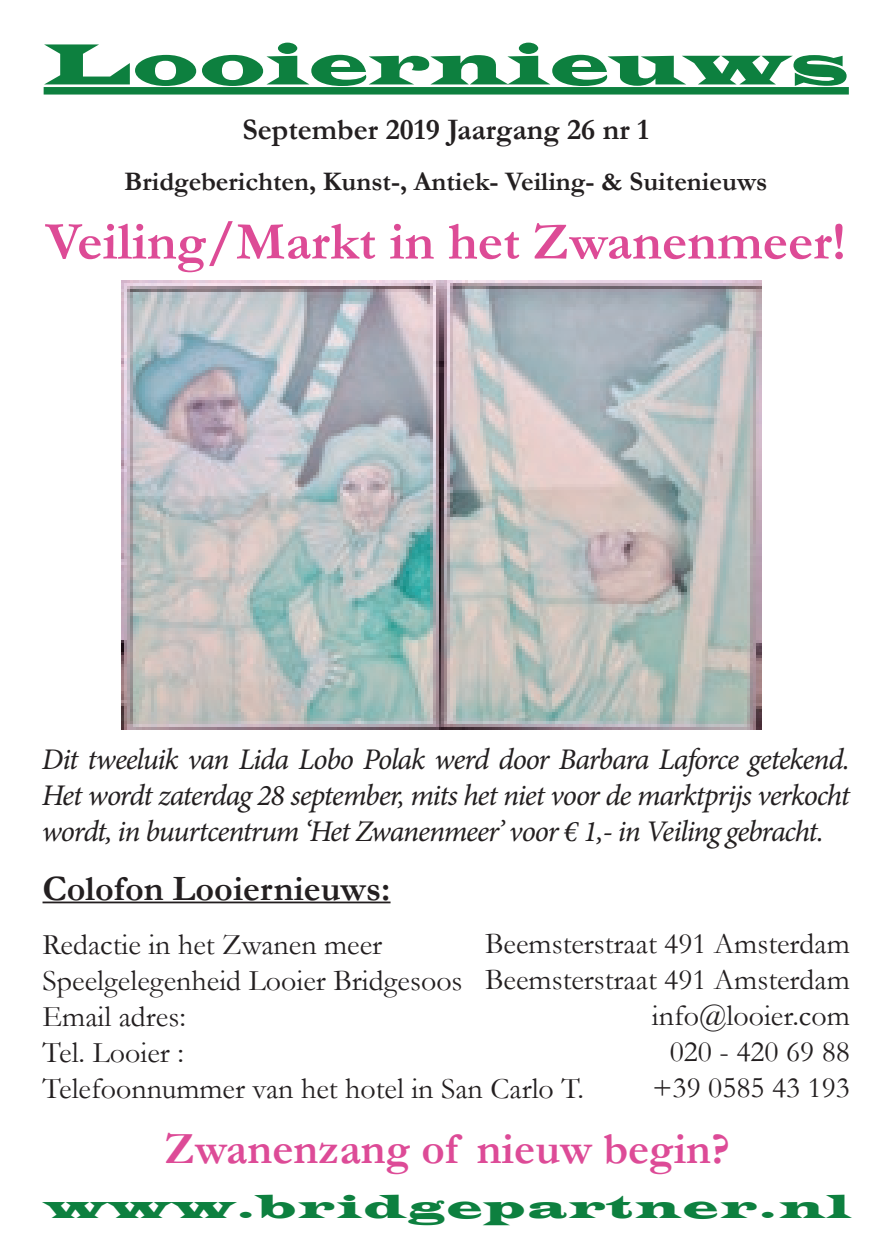
<style>
.page{position:relative;width:893px;height:1259px;background:#fff}
.page>*{position:absolute;margin:0;border:0;box-sizing:border-box;transform-origin:0 0}
.t1{font:60px "Latin Wide";letter-spacing:.03em;color:#0d803f;scale:1.1 1}
.t2{font:700 54px "Garamond";color:#dd4b96}
.t3{font:700 45px "Garamond";color:#dd4b97}
.t4{font:700 36px "Garamond";color:#231f20}
.t5{font:33px "Latin Wide";letter-spacing:.07em;color:#0d803f;scale:1.2 1}
.t6{font:30px/36px "Garamond";color:#231f20}
.t7{font:italic 30px/36px "Minion Pro";letter-spacing:-.04em;color:#231f20;text-align:justify}
.t8{font:700 30px "Garamond";color:#231f20}
.t9{font:700 27px "Garamond";color:#231f20}
</style>
<div class="page">
<div style="left:44px;top:87px;width:805px;height:8px;background:#0d803f"></div>
<hr style="left:43px;top:901px;width:348px;height:2px;background:#231f20">
<img style="left:121px;top:281px;width:641px;height:448px">
<h1 class="t1" style="left:44px;top:27px;width:734px">Looiernieuws</h1>
<p class="t8" style="left:243px;top:111px;width:408px">September 2019 Jaargang 26 nr 1</p>
<p class="t9" style="left:124px;top:165px;width:645px">Bridgeberichten, Kunst-, Antiek- Veiling- &amp; Suitenieuws</p>
<h2 class="t2" style="left:46px;top:209px;width:802px">Veiling/Markt in het Zwanenmeer!</h2>
<p class="t7" style="left:42px;top:741px;width:809px">Dit tweeluik van Lida Lobo Polak werd door Barbara Laforce getekend.<br>Het wordt zaterdag 28 september, mits het niet voor de marktprijs verkocht wordt, in buurtcentrum ‘Het Zwanenmeer’ voor € 1,- in Veiling gebracht.</p>
<p class="t4" style="left:43px;top:867px;width:349px">Colofon Looiernieuws:</p>
<p class="t6" style="left:43px;top:926px;width:543px">Redactie in het Zwanen meer<br>Speelgelegenheid Looier Bridgesoos<br>Email adres:<br>Tel. Looier :<br>Telefoonnummer van het hotel in San Carlo T.</p>
<p class="t6" style="left:485px;top:925px;width:366px;text-align:right">Beemsterstraat 491 Amsterdam<br>Beemsterstraat 491 Amsterdam info@looier.com<br>020 - 420 69 88<br>+39 0585 43 193</p>
<h3 class="t3" style="left:165px;top:1121px;width:566px">Zwanenzang of nieuw begin?</h3>
<p class="t5" style="left:45px;top:1185px;width:673px">www.bridgepartner.nl</p>
</div>
